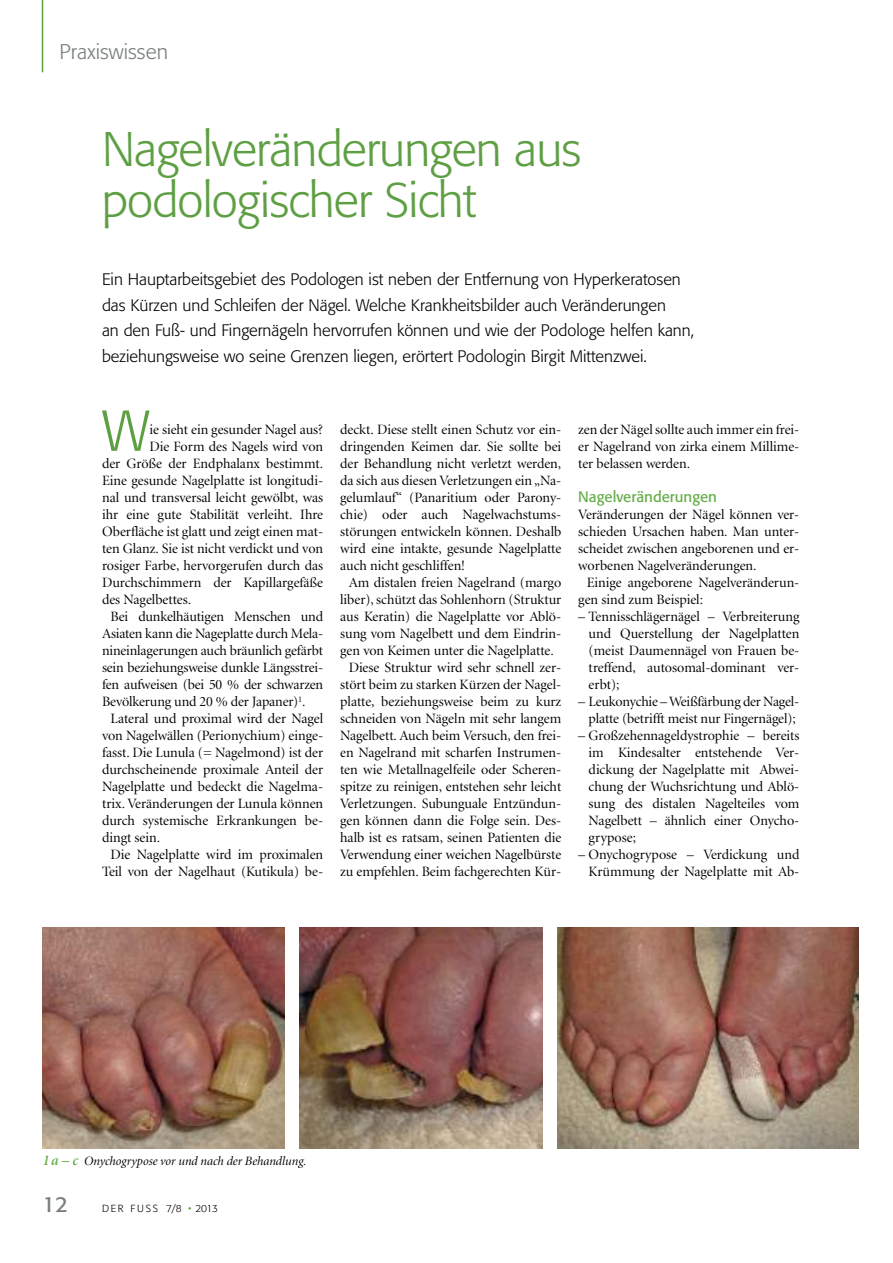
<style>
.page{position:relative;width:893px;height:1263px;background:#fff}
.page>*{position:absolute;margin:0;border:0;box-sizing:border-box;transform-origin:0 0}
.t1{font:300 57px "Formata";color:#5f9f44}
.t2{font:300 48px/51px "Formata";letter-spacing:-.015em;color:#5f9f44}
.t3{font:21.75px "Formata";color:#777d7f}
.t4{font:300 21px "Formata";color:#777d7f}
.t5{font:300 16.5px/25.5px "Formata";color:#000}
.t6{font:15px "Formata";color:#66ad4a}
.t7{font:14.25px/17px "Minion Display";color:#000;text-align:justify}
.t8{font:italic 12.75px "Minion Display";color:#000}
.t9{font:300 10.2px "Formata";letter-spacing:.175em;color:#000}
.s1{font-family:"Minion";font-weight:600;font-size:15px;color:#66ad4a}
.s2{color:#5f9f44}
</style>
<div class="page">
<hr style="left:42px;top:0;width:1px;height:72px;background:#5f9f44">
<img style="left:43px;top:927px;width:242px;height:221px">
<img style="left:300px;top:927px;width:242px;height:221px">
<img style="left:557px;top:927px;width:302px;height:221px">
<h3 class="t4" style="left:60px;top:43px;width:110px">Praxiswissen</h3>
<h2 class="t2" style="left:102px;top:127px;width:481px">Nagelveränderungen aus podologischer Sicht</h2>
<p class="t5" style="left:102px;top:268px;width:594px">Ein Hauptarbeitsgebiet des Podologen ist neben der Entfernung von Hyperkeratosen das Kürzen und Schleifen der Nägel. Welche Krankheitsbilder auch Veränderungen<br>an den Fuß- und Fingernägeln hervorrufen können und wie der Podologe helfen kann, beziehungsweise wo seine Grenzen liegen, erörtert Podologin Birgit Mittenzwei.</p>
<h1 class="t1" style="left:102px;top:407px;width:49px">W</h1>
<p class="t7" style="left:149px;top:422px;width:175px">ie sieht ein gesunder Nagel aus?</p>
<p class="t7" style="left:149px;top:439px;width:175px">Die Form des Nagels wird von</p>
<p class="t7" style="left:102px;top:456px;width:223px">der Größe der Endphalanx bestimmt.</p>
<p class="t7" style="left:102px;top:473px;width:223px">Eine gesunde Nagelplatte ist longitudi-</p>
<p class="t7" style="left:102px;top:490px;width:223px">nal und transversal leicht gewölbt, was</p>
<p class="t7" style="left:102px;top:507px;width:223px">ihr eine gute Stabilität verleiht. Ihre</p>
<p class="t7" style="left:102px;top:524px;width:223px">Oberfläche ist glatt und zeigt einen mat-</p>
<p class="t7" style="left:102px;top:541px;width:223px">ten Glanz. Sie ist nicht verdickt und von</p>
<p class="t7" style="left:102px;top:558px;width:223px">rosiger Farbe, hervorgerufen durch das</p>
<p class="t7" style="left:102px;top:575px;width:223px">Durchschimmern der Kapillargefäße</p>
<p class="t7" style="left:102px;top:592px;width:91px">des Nagelbettes.</p>
<p class="t7" style="left:111px;top:609px;width:214px">Bei dunkelhäutigen Menschen und</p>
<p class="t7" style="left:102px;top:626px;width:223px">Asiaten kann die Nageplatte durch Mela-</p>
<p class="t7" style="left:102px;top:643px;width:223px">nineinlagerungen auch bräunlich gefärbt</p>
<p class="t7" style="left:102px;top:660px;width:223px">sein beziehungsweise dunkle Längsstrei-</p>
<p class="t7" style="left:102px;top:677px;width:223px">fen aufweisen (bei 50 % der schwarzen</p>
<p class="t7" style="left:102px;top:694px;width:205px">Bevölkerung und 20 % der Japaner)<sup>1</sup>.</p>
<p class="t7" style="left:111px;top:711px;width:214px">Lateral und proximal wird der Nagel</p>
<p class="t7" style="left:102px;top:728px;width:223px">von Nagelwällen (Perionychium) einge-</p>
<p class="t7" style="left:102px;top:745px;width:223px">fasst. Die Lunula (= Nagelmond) ist der</p>
<p class="t7" style="left:102px;top:762px;width:223px">durchscheinende proximale Anteil der</p>
<p class="t7" style="left:102px;top:779px;width:223px">Nagelplatte und bedeckt die Nagelma-</p>
<p class="t7" style="left:102px;top:796px;width:223px">trix. Veränderungen der Lunula können</p>
<p class="t7" style="left:102px;top:813px;width:223px">durch systemische Erkrankungen be-</p>
<p class="t7" style="left:102px;top:830px;width:60px">dingt sein.</p>
<p class="t7" style="left:111px;top:847px;width:214px">Die Nagelplatte wird im proximalen</p>
<p class="t7" style="left:102px;top:864px;width:223px">Teil von der Nagelhaut (Kutikula) be-</p>
<p class="t7" style="left:340px;top:422px;width:223px">deckt. Diese stellt einen Schutz vor ein-</p>
<p class="t7" style="left:340px;top:439px;width:223px">dringenden Keimen dar. Sie sollte bei</p>
<p class="t7" style="left:340px;top:456px;width:223px">der Behandlung nicht verletzt werden,</p>
<p class="t7" style="left:340px;top:473px;width:223px">da sich aus diesenVerletzungen ein„Na-</p>
<p class="t7" style="left:340px;top:490px;width:223px">gelumlauf“ (Panaritium oder Parony-</p>
<p class="t7" style="left:340px;top:507px;width:223px">chie) oder auch Nagelwachstums-</p>
<p class="t7" style="left:340px;top:524px;width:223px">störungen entwickeln können. Deshalb</p>
<p class="t7" style="left:340px;top:541px;width:223px">wird eine intakte, gesunde Nagelplatte</p>
<p class="t7" style="left:340px;top:558px;width:126px">auch nicht geschliffen!</p>
<p class="t7" style="left:349px;top:575px;width:214px">Am distalen freien Nagelrand (margo</p>
<p class="t7" style="left:340px;top:592px;width:223px">liber), schützt das Sohlenhorn (Struktur</p>
<p class="t7" style="left:340px;top:609px;width:223px">aus Keratin) die Nagelplatte vor Ablö-</p>
<p class="t7" style="left:340px;top:626px;width:223px">sung vom Nagelbett und dem Eindrin-</p>
<p class="t7" style="left:340px;top:643px;width:215px">gen von Keimen unter die Nagelplatte.</p>
<p class="t7" style="left:349px;top:660px;width:214px">Diese Struktur wird sehr schnell zer-</p>
<p class="t7" style="left:340px;top:677px;width:223px">stört beim zu starken Kürzen der Nagel-</p>
<p class="t7" style="left:340px;top:694px;width:223px">platte, beziehungsweise beim zu kurz</p>
<p class="t7" style="left:340px;top:711px;width:223px">schneiden von Nägeln mit sehr langem</p>
<p class="t7" style="left:340px;top:728px;width:223px">Nagelbett. Auch beim Versuch, den frei-</p>
<p class="t7" style="left:340px;top:745px;width:223px">en Nagelrand mit scharfen Instrumen-</p>
<p class="t7" style="left:340px;top:762px;width:223px">ten wie Metallnagelfeile oder Scheren-</p>
<p class="t7" style="left:340px;top:779px;width:223px">spitze zu reinigen, entstehen sehr leicht</p>
<p class="t7" style="left:340px;top:796px;width:223px">Verletzungen. Subunguale Entzündun-</p>
<p class="t7" style="left:340px;top:813px;width:223px">gen können dann die Folge sein. Des-</p>
<p class="t7" style="left:340px;top:830px;width:223px">halb ist es ratsam, seinen Patienten die</p>
<p class="t7" style="left:340px;top:847px;width:223px">Verwendung einer weichen Nagelbürste</p>
<p class="t7" style="left:340px;top:864px;width:223px">zu empfehlen. Beim fachgerechten Kür-</p>
<p class="t7" style="left:578px;top:422px;width:223px">zen der Nägel sollte auch immer ein frei&shy;er Nagelrand von zirka einem Millime&shy;ter belassen werden.</p>
<p class="t6" style="left:578px;top:490px;width:140px">Nagelveränderungen</p>
<p class="t7" style="left:578px;top:507px;width:223px">Veränderungen der Nägel können ver-</p>
<p class="t7" style="left:578px;top:524px;width:223px">schieden Ursachen haben. Man unter-</p>
<p class="t7" style="left:578px;top:541px;width:223px">scheidet zwischen angeborenen und er-</p>
<p class="t7" style="left:578px;top:558px;width:180px">worbenen Nagelveränderungen.</p>
<p class="t7" style="left:587px;top:575px;width:214px">Einige angeborene Nagelveränderun-</p>
<p class="t7" style="left:578px;top:592px;width:126px">gen sind zum Beispiel:</p>
<p class="t7" style="left:589px;top:609px;width:212px;text-indent:-10px">– Tennisschlägernägel – Verbreiterung und Querstellung der Nagelplatten (meist Daumennägel von Frauen be&shy;treffend, autosomal-dominant ver&shy;erbt);</p>
<p class="t7" style="left:578px;top:694px;width:223px;text-align:center">– Leukonychie –Weißfärbung der Nagel&shy;platte (betrifft meist nur Fingernägel);</p>
<p class="t7" style="left:589px;top:728px;width:212px;text-indent:-10px">– Großzehennageldystrophie – bereits im Kindesalter entstehende Ver&shy;dickung der Nagelplatte mit Abwei&shy;chung der Wuchsrichtung und Ablö&shy;sung des distalen Nagelteiles vom Nagelbett – ähnlich einer Onycho&shy;grypose;</p>
<p class="t7" style="left:578px;top:847px;width:223px;text-align:right">– Onychogrypose – Verdickung und<br>Krümmung der Nagelplatte mit Ab-</p>
<p class="t8" style="left:43px;top:1156px;width:266px"><span class="s1">1a – c</span> Onychogrypose vor und nach der Behandlung.</p>
<h3 class="t3" style="left:43px;top:1195px;width:27px">12</h3>
<p class="t9" style="left:102px;top:1204px;width:118px">DER FUSS 7/8 <span class="s2">•</span> 2013</p>
</div>
